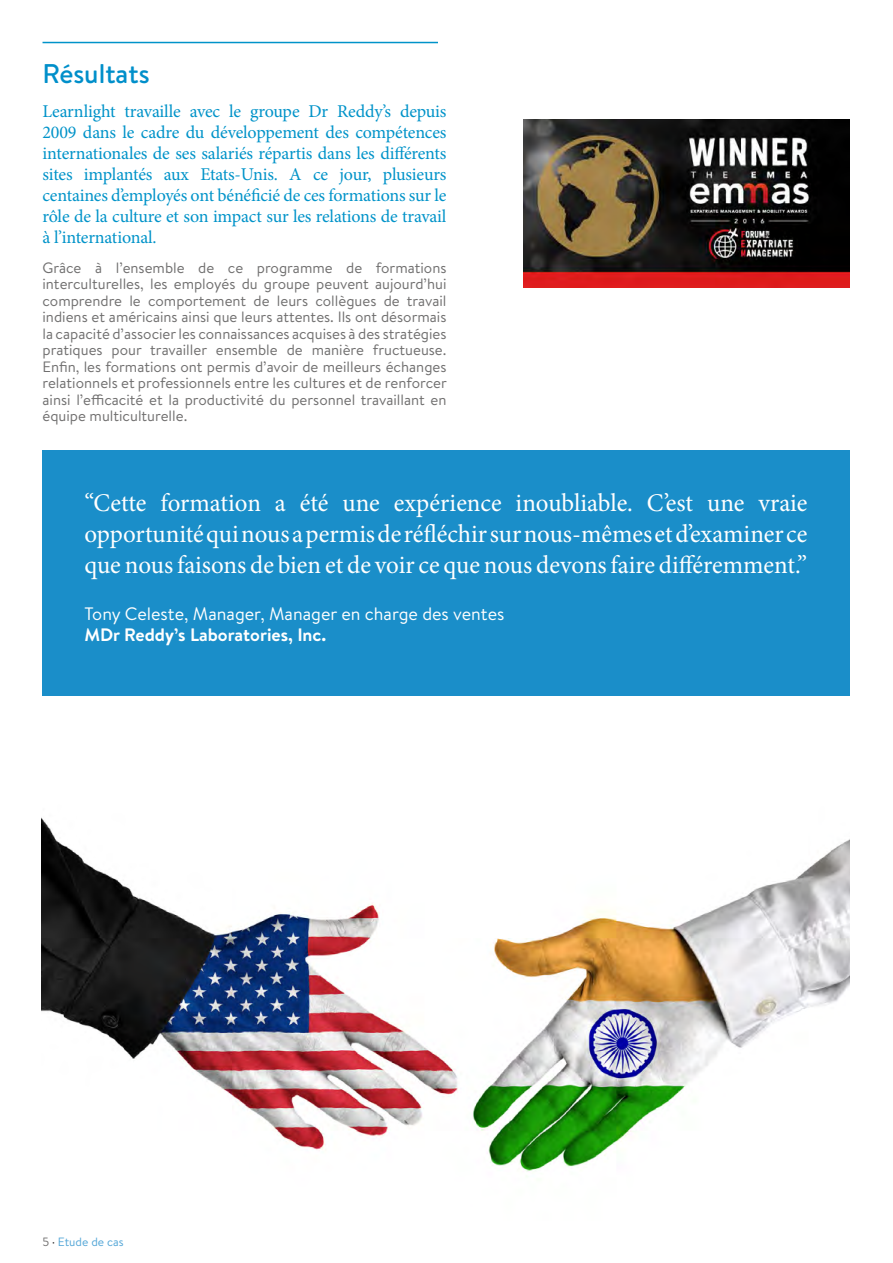
<style>
.page{position:relative;width:893px;height:1263px;background:#fff}
.page>*{position:absolute;margin:0;border:0;box-sizing:border-box;transform-origin:0 0}
.t1{font:500 27px "Brandon Text";color:#008fca}
.t2{font:25.5px/30.6px "Minion Pro";color:#fff;text-align:justify}
.t3{font:18px/21px "Minion Pro";letter-spacing:-.01em;color:#0093c9;text-align:justify}
.t4{font:18px "Brandon Text";color:#fff}
.t5{font:700 18px "Brandon Text";color:#fff}
.t6{font:15px/16.5px "Brandon Text";color:#706f6f;text-align:justify}
.t7{font:12px "Brandon Text";color:#53a6d7}
.s1{color:#706f6f}
.s2{color:#000}
</style>
<div class="page">
<hr style="left:43px;top:42px;width:395px;height:1px;background:#0093c9">
<div style="left:42px;top:450px;width:808px;height:246px;background:#1a8ec9"></div>
<img style="left:524px;top:119px;width:326px;height:168px">
<img style="left:42px;top:818px;width:808px;height:354px">
<h1 class="t1" style="left:43px;top:55px;width:109px">Résultats</h1>
<p class="t3" style="left:43px;top:101px;width:405px">Learnlight travaille avec le groupe Dr Reddy’s depuis 2009 dans le cadre du développement des compétences internationales de ses salariés répartis dans les différents sites implantés aux Etats-Unis. A ce jour, plusieurs centaines d’employés ont bénéficié de ces formations sur le rôle de la culture et son impact sur les relations de travail à l’international.</p>
<p class="t6" style="left:43px;top:259px;width:406px">Grâce à l’ensemble de ce programme de formations interculturelles, les employés du groupe peuvent aujourd’hui comprendre le comportement de leurs collègues de travail indiens et américains ainsi que leurs attentes. Ils ont désormais la capacité d’associer les connaissances acquises à des stratégies pratiques pour travailler ensemble de manière fructueuse.<br>Enfin, les formations ont permis d’avoir de meilleurs échanges relationnels et professionnels entre les cultures et de renforcer ainsi l’efficacité et la productivité du personnel travaillant en équipe multiculturelle.</p>
<h2 class="t2" style="left:84px;top:488px;width:724px">“Cette formation a été une expérience inoubliable. C’est une vraie opportunité qui nous a permis de réfléchir sur nous-mêmes et d’examiner ce que nous faisons de bien et de voir ce que nous devons faire différemment.”</h2>
<p class="t4" style="left:84px;top:601px;width:421px">Tony Celeste, Manager, Manager en charge des ventes</p>
<p class="t5" style="left:84px;top:623px;width:243px">MDr Reddy’s Laboratories, Inc.</p>
<p class="t7" style="left:43px;top:1233px;width:83px"><span class="s1">5</span> <span class="s2">·</span> Etude de cas</p>
</div>
